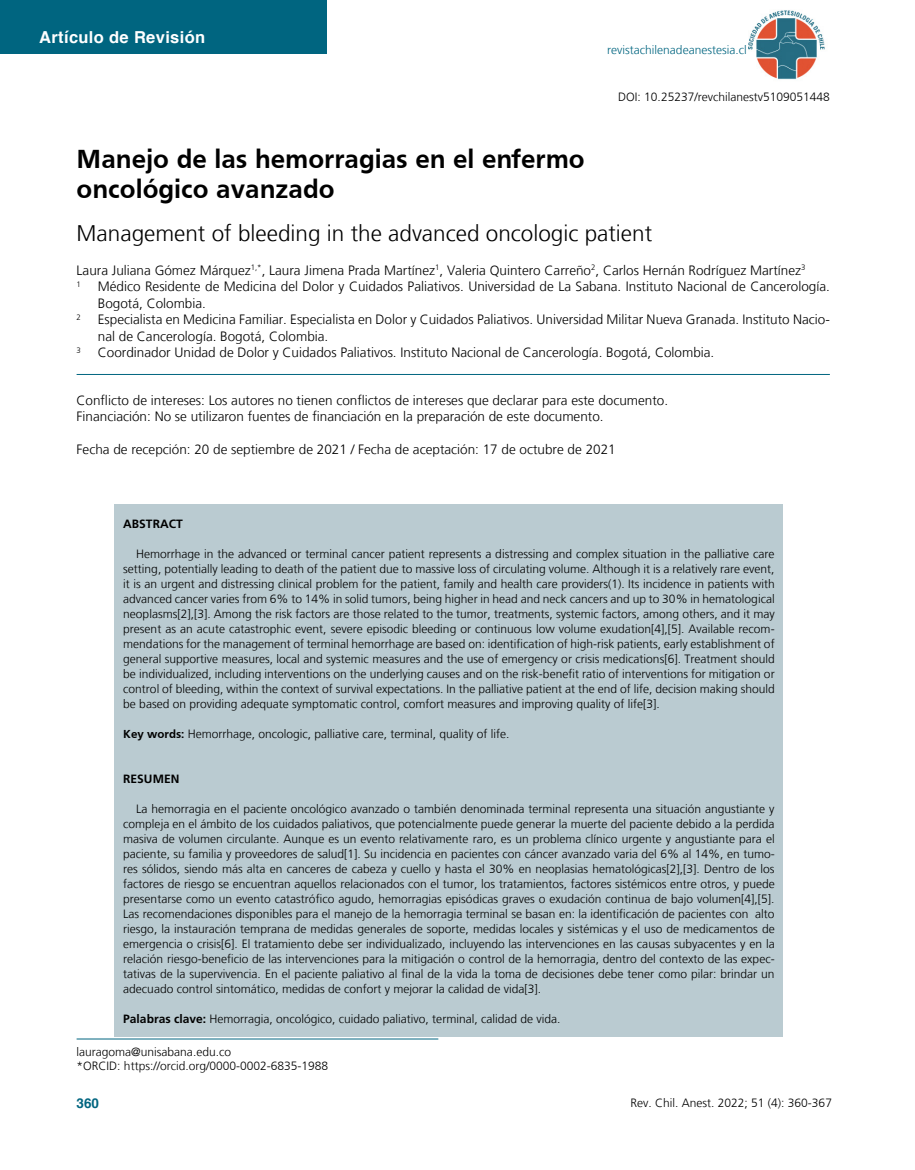
<style>
.page{position:relative;width:915px;height:1170px;background:#fff}
.page>*{position:absolute;margin:0;border:0;box-sizing:border-box;transform-origin:0 0}
.t1{font:700 27px "Frutiger";color:#000}
.t2{font:300 22.5px "Frutiger LT";color:#000}
.t3{font:700 16.5px "Helvetica";letter-spacing:.02em;color:#fff}
._3tabla-corresponden{font:300 13.5px/16.5px "Frutiger LT";color:#000}
.t4{font:700 13.5px "Helvetica";color:#006580}
.No_Spacing{font:300 12px/15px "Frutiger LT";color:#000;text-align:justify}
._6-figuras{font:300 12px "Frutiger LT";color:#000}
._3tabla-corresponden-2{font:300 12px "Frutiger LT";color:#000}
.figuras{font:300 12px "Frutiger LT";color:#006580}
.t5{font:700 12px "Frutiger";color:#000}
.t6{font:300 7.8px "Frutiger LT";color:#000}
.s1{font-family:"Frutiger";font-weight:700}
</style>
<div class="page">
<div style="left:0;top:0;width:326px;height:54px;background:#006580"></div>
<img style="left:748px;top:10px;width:77px;height:70px">
<hr style="left:77px;top:374px;width:752px;height:1px;background:#006580">
<hr style="left:77px;top:1038px;width:361px;height:1px;background:#006580">
<div style="left:115px;top:504px;width:667px;height:532px;background:#bacbd1"></div>
<h3 class="t3" style="left:39px;top:24px;width:167px">Artículo de Revisión</h3>
<p class="figuras" style="left:607px;top:43px;width:141px">revistachilenadeanestesia.cl</p>
<p class="_6-figuras" style="left:618px;top:90px;width:213px">DOI: 10.25237/revchilanestv5109051448</p>
<p class="t1" style="left:77px;top:144px;width:509px">Manejo de las hemorragias en el enfermo</p>
<p class="t1" style="left:77px;top:174px;width:259px">oncológico avanzado</p>
<p class="t2" style="left:77px;top:220px;width:577px">Management of bleeding in the advanced oncologic patient</p>
<p class="_3tabla-corresponden" style="left:77px;top:262px;width:730px">Laura Juliana Gómez Márquez<sup>1,*</sup>, Laura Jimena Prada Martínez<sup>1</sup>, Valeria Quintero Carreño<sup>2</sup>, Carlos Hernán Rodríguez Martínez<sup>3</sup></p>
<p class="t6" style="left:77px;top:279px;width:6px">1</p>
<p class="_3tabla-corresponden" style="left:98px;top:278px;width:733px">Médico Residente de Medicina del Dolor y Cuidados Paliativos. Universidad de La Sabana. Instituto Nacional de Cancerología.<br>Bogotá, Colombia.</p>
<p class="t6" style="left:77px;top:312px;width:6px">2</p>
<p class="_3tabla-corresponden" style="left:98px;top:311px;width:733px">Especialista en Medicina Familiar. Especialista en Dolor y Cuidados Paliativos. Universidad Militar Nueva Granada. Instituto Nacio&shy;nal de Cancerología. Bogotá, Colombia.</p>
<p class="t6" style="left:77px;top:345px;width:6px">3</p>
<p class="_3tabla-corresponden" style="left:98px;top:344px;width:617px">Coordinador Unidad de Dolor y Cuidados Paliativos. Instituto Nacional de Cancerología. Bogotá, Colombia.</p>
<p class="_3tabla-corresponden" style="left:77px;top:392px;width:593px">Conflicto de intereses: Los autores no tienen conflictos de intereses que declarar para este documento.</p>
<p class="_3tabla-corresponden" style="left:77px;top:408px;width:528px">Financiación: No se utilizaron fuentes de financiación en la preparación de este documento.</p>
<p class="_3tabla-corresponden" style="left:77px;top:441px;width:540px">Fecha de recepción: 20 de septiembre de 2021 / Fecha de aceptación: 17 de octubre de 2021</p>
<p class="t5" style="left:123px;top:517px;width:61px">ABSTRACT</p>
<p class="No_Spacing" style="left:123px;top:546px;width:652px;text-indent:13px">Hemorrhage in the advanced or terminal cancer patient represents a distressing and complex situation in the palliative care setting, potentially leading to death of the patient due to massive loss of circulating volume. Although it is a relatively rare event, it is an urgent and distressing clinical problem for the patient, family and health care providers(1). Its incidence in patients with advanced cancer varies from 6% to 14% in solid tumors, being higher in head and neck cancers and up to 30% in hematological neoplasms[2],[3]. Among the risk factors are those related to the tumor, treatments, systemic factors, among others, and it may present as an acute catastrophic event, severe episodic bleeding or continuous low volume exudation[4],[5]. Available recom&shy;mendations for the management of terminal hemorrhage are based on: identification of high-risk patients, early establishment of general supportive measures, local and systemic measures and the use of emergency or crisis medications[6]. Treatment should be individualized, including interventions on the underlying causes and on the risk-benefit ratio of interventions for mitigation or control of bleeding, within the context of survival expectations. In the palliative patient at the end of life, decision making should be based on providing adequate symptomatic control, comfort measures and improving quality of life[3].</p>
<p class="No_Spacing" style="left:123px;top:726px;width:387px"><span class="s1">Key words:</span> Hemorrhage, oncologic, palliative care, terminal, quality of life.</p>
<p class="t5" style="left:123px;top:772px;width:58px">RESUMEN</p>
<p class="No_Spacing" style="left:123px;top:801px;width:652px;text-indent:13px">La hemorragia en el paciente oncológico avanzado o también denominada terminal representa una situación angustiante y compleja en el ámbito de los cuidados paliativos, que potencialmente puede generar la muerte del paciente debido a la perdida masiva de volumen circulante. Aunque es un evento relativamente raro, es un problema clínico urgente y angustiante para el paciente, su familia y proveedores de salud[1]. Su incidencia en pacientes con cáncer avanzado varia del 6% al 14%, en tumo&shy;res sólidos, siendo más alta en canceres de cabeza y cuello y hasta el 30% en neoplasias hematológicas[2],[3]. Dentro de los factores de riesgo se encuentran aquellos relacionados con el tumor, los tratamientos, factores sistémicos entre otros, y puede presentarse como un evento catastrófico agudo, hemorragias episódicas graves o exudación continua de bajo volumen[4],[5].<br>Las recomendaciones disponibles para el manejo de la hemorragia terminal se basan en: la identificación de pacientes con alto riesgo, la instauración temprana de medidas generales de soporte, medidas locales y sistémicas y el uso de medicamentos de emergencia o crisis[6]. El tratamiento debe ser individualizado, incluyendo las intervenciones en las causas subyacentes y en la relación riesgo-beneficio de las intervenciones para la mitigación o control de la hemorragia, dentro del contexto de las expec&shy;tativas de la supervivencia. En el paciente paliativo al final de la vida la toma de decisiones debe tener como pilar: brindar un adecuado control sintomático, medidas de confort y mejorar la calidad de vida[3].</p>
<p class="No_Spacing" style="left:123px;top:1011px;width:438px"><span class="s1">Palabras clave:</span> Hemorragia, oncológico, cuidado paliativo, terminal, calidad de vida.</p>
<p class="No_Spacing" style="left:77px;top:1044px;width:156px">lauragoma@unisabana.edu.co</p>
<p class="No_Spacing" style="left:77px;top:1058px;width:253px">*ORCID: https://orcid.org/0000-0002-6835-1988</p>
<p class="t4" style="left:77px;top:1092px;width:24px">360</p>
<p class="_3tabla-corresponden-2" style="left:630px;top:1096px;width:203px">Rev. Chil. Anest. 2022; 51 (4): 360-367</p>
</div>
